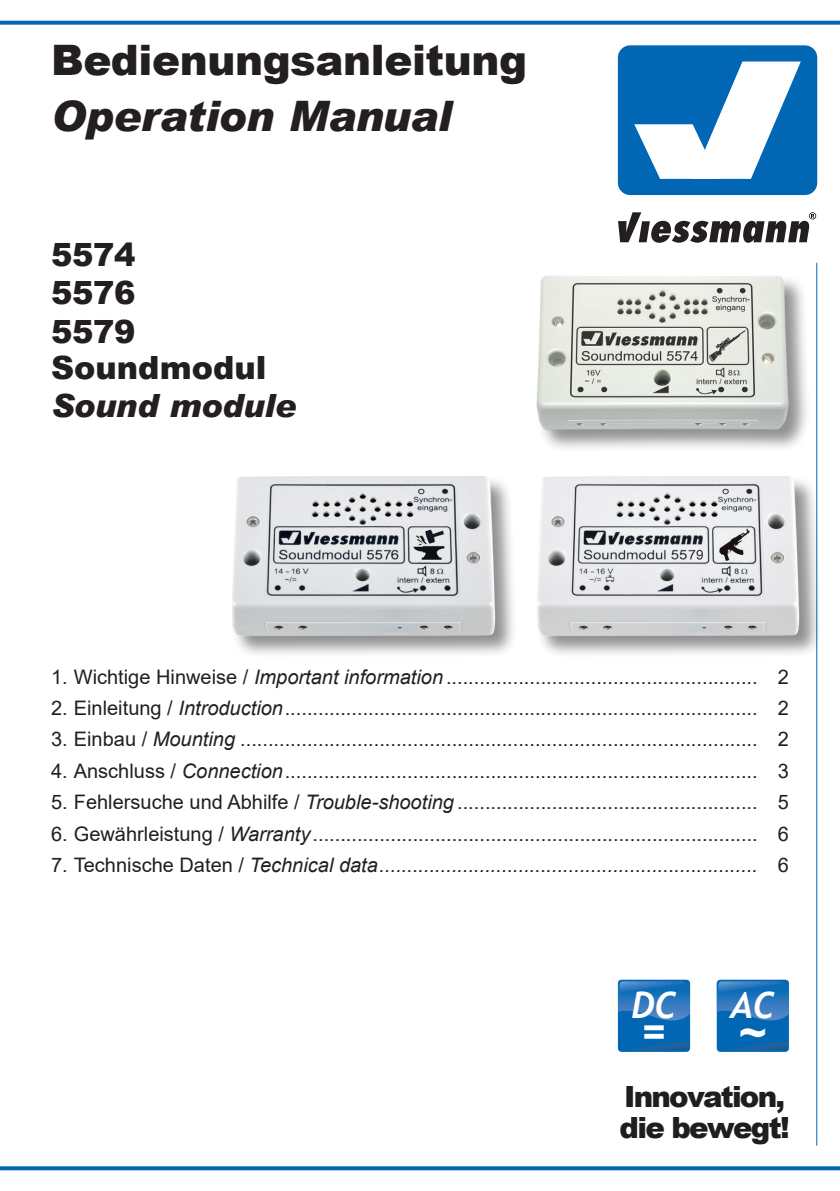
<style>
.page{position:relative;width:840px;height:1191px;background:#fff}
.page>*{position:absolute;margin:0;border:0;box-sizing:border-box;transform-origin:0 0}
.t1{font:700 47.2px "Arial";color:#fff}
.t2{font:900 42px "Arial";letter-spacing:-.01em;color:#231f20}
.t3{font:italic 900 42px "Arial";letter-spacing:-.01em;color:#231f20}
.t4{font:700 38.8px "Arial";color:#fff}
.t5{font:italic 700 36.2px "Trebuchet";color:#fff}
.t6{font:900 32px/37.8px "Arial";letter-spacing:-.005em;color:#231f20}
.t7{font:italic 900 32px "Arial";letter-spacing:-.01em;color:#231f20}
.t8{font:900 29.2px/31px "Arial";letter-spacing:-.06em;color:#201d1e}
.t9{font:20px "Arial";color:#231f20}
.t10{font:italic 20px "Arial";color:#231f20}
.s1{font-style:italic}
.s2{font-style:normal}
</style>
<div class="page">
<svg style="left:0;top:1166px;width:839px;height:4px;background:#1471b8"></svg>
<hr style="left:0;top:21px;width:839px;height:3px;background:#0166b3">
<hr style="left:815px;top:263px;width:1px;height:882px;background:#0166b3">
<div style="left:617px;top:45px;width:199px;height:150px;background:#0166b3;border-radius:12px"></div>
<svg style="left:634px;top:62px;width:166px;height:117px"></svg>
<svg style="left:618px;top:212px;width:197px;height:31px"></svg>
<div style="left:716px;top:979px;width:72px;height:73px;background:#0166b3;border-radius:4px"></div>
<svg style="left:724px;top:1041px;width:62px;height:9px"></svg>
<svg style="left:716px;top:979px;width:72px;height:41px"></svg>
<div style="left:617px;top:979px;width:72px;height:73px;background:#0166b3;border-radius:4px"></div>
<svg style="left:626px;top:1041px;width:62px;height:9px"></svg>
<svg style="left:617px;top:979px;width:72px;height:41px"></svg>
<div style="left:535px;top:274px;width:275px;height:178px;background:#231f20;opacity:.5"></div>
<img style="left:535px;top:274px;width:258px;height:164px">
<div style="left:231px;top:475px;width:286px;height:184px;background:#231f20;opacity:.5"></div>
<img style="left:231px;top:475px;width:277px;height:182px">
<div style="left:535px;top:475px;width:286px;height:184px;background:#231f20;opacity:.5"></div>
<img style="left:535px;top:475px;width:277px;height:182px">
<h2 class="t2" style="left:51px;top:30px;width:477px">Bedienungsanleitung</h2>
<h2 class="t3" style="left:51px;top:90px;width:402px">Operation Manual</h2>
<h3 class="t6" style="left:51px;top:234px;width:217px">5574<br>5576<br>5579<br>Soundmodul</h3>
<h3 class="t7" style="left:51px;top:386px;width:246px">Sound module</h3>
<p class="t9" style="left:51px;top:663px;width:739px">1. Wichtige Hinweise / <span class="s1">Important information</span> ........................................................ 2</p>
<p class="t9" style="left:51px;top:694px;width:738px">2. Einleitung / <span class="s1">Introduction</span>..................................................................................... 2</p>
<p class="t9" style="left:51px;top:725px;width:738px">3. Einbau / <span class="s1">Mounting</span> ............................................................................................. 2</p>
<p class="t9" style="left:51px;top:757px;width:739px">4. Anschluss / <span class="s1">Connection</span>..................................................................................... 3</p>
<p class="t9" style="left:51px;top:788px;width:739px">5. Fehlersuche und Abhilfe / <span class="s1">Trouble-shooting</span> ...................................................... 5</p>
<p class="t9" style="left:51px;top:819px;width:739px">6. Gewährleistung / <span class="s1">Warranty</span>................................................................................ 6</p>
<p class="t10" style="left:51px;top:852px;width:739px"><span class="s2">7. Technische Daten /</span> Technical data.................................................................... <span class="s2">6</span></p>
<h3 class="t5" style="left:631px;top:982px;width:47px">DC</h3>
<h3 class="t4" style="left:642px;top:1006px;width:24px">=</h3>
<h3 class="t5" style="left:730px;top:982px;width:46px">AC</h3>
<h1 class="t1" style="left:738px;top:1000px;width:29px">~</h1>
<h3 class="t8" style="left:619px;top:1080px;width:171px">Innovation, die bewegt!</h3>
</div>
